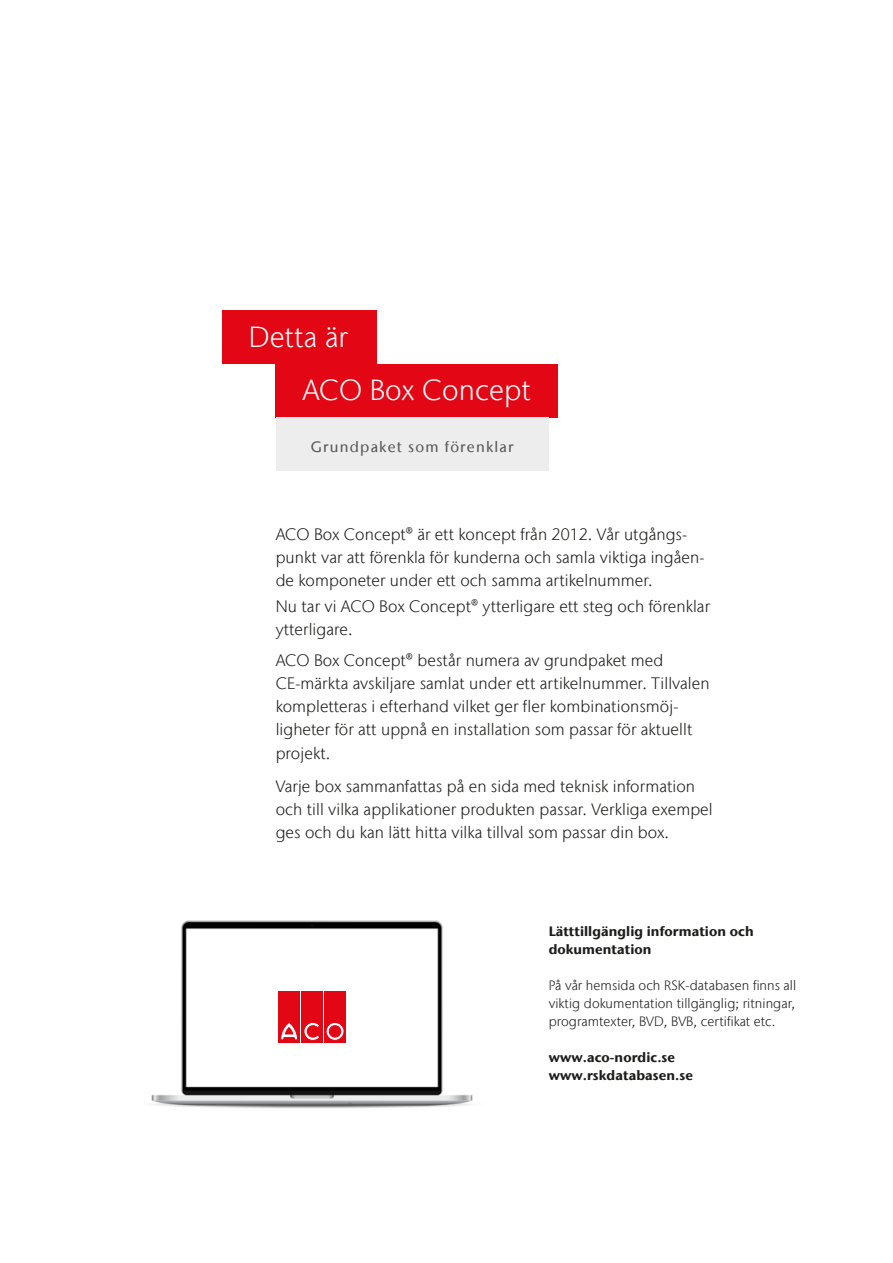
<style>
.page{position:relative;width:893px;height:1263px;background:#fff}
.page>*{position:absolute;margin:0;border:0;box-sizing:border-box;transform-origin:0 0}
.t1{font:300 28.95px "Stone Sans IIITC Com";letter-spacing:.005em;color:#fff}
.t2{font:300 16.5px/23.1px "Stone Sans IIITC Com";letter-spacing:.005em;color:#1d1d1b}
.t3{font:500 15px "Stone Sans IIITC Com";letter-spacing:.08em;color:#575756}
.t4{font:300 13.5px/18px "Stone Sans IIITC Com";letter-spacing:.005em;color:#1d1d1b;text-align:justify}
.t5{font:700 13.5px/18px "Stone Sans IIITC Com";letter-spacing:.005em;color:#1d1d1b}
</style>
<div class="page">
<div style="left:276px;top:364px;width:282px;height:54px;background:#e30614"></div>
<div style="left:222px;top:310px;width:155px;height:54px;background:#e30614"></div>
<div style="left:276px;top:418px;width:273px;height:53px;background:#ededed"></div>
<img style="left:151px;top:920px;width:322px;height:188px">
<div style="left:279px;top:991px;width:21px;height:51px;background:#e30614"></div>
<svg style="left:281px;top:1023px;width:17px;height:17px"></svg>
<div style="left:301px;top:991px;width:22px;height:51px;background:#e30614"></div>
<svg style="left:304px;top:1022px;width:15px;height:18px"></svg>
<div style="left:324px;top:991px;width:22px;height:51px;background:#e30614"></div>
<svg style="left:326px;top:1022px;width:18px;height:18px"></svg>
<div style="left:326px;top:1022px;width:18px;height:18px;border:1px solid #e30614;border-radius:50%"></div>
<div style="left:329px;top:1025px;width:12px;height:12px;background:#e30614;border-radius:50%"></div>
<div style="left:329px;top:1025px;width:12px;height:12px;border:1px solid #e30614;border-radius:50%"></div>
<h1 class="t1" style="left:249px;top:319px;width:101px">Detta är</h1>
<h1 class="t1" style="left:302px;top:372px;width:230px">ACO Box Concept</h1>
<p class="t3" style="left:311px;top:437px;width:204px">Grundpaket som förenklar</p>
<p class="t2" style="left:276px;top:523px;width:430px">ACO Box Concept® är ett koncept från 2012. Vår utgångs&shy;punkt var att förenkla för kunderna och samla viktiga ingåen&shy;de komponeter under ett och samma artikelnummer.</p>
<p class="t2" style="left:276px;top:595px;width:436px">Nu tar vi ACO Box Concept® ytterligare ett steg och förenklar ytterligare.</p>
<p class="t2" style="left:276px;top:649px;width:435px">ACO Box Concept® består numera av grundpaket med CE-märkta avskiljare samlat under ett artikelnummer. Tillvalen kompletteras i efterhand vilket ger fler kombinationsmöj&shy;ligheter för att uppnå en installation som passar för aktuellt projekt.</p>
<p class="t2" style="left:276px;top:775px;width:439px">Varje box sammanfattas på en sida med teknisk information och till vilka applikationer produkten passar. Verkliga exempel ges och du kan lätt hitta vilka tillval som passar din box.</p>
<p class="t5" style="left:549px;top:922px;width:206px">Lätttillgänglig information och dokumentation</p>
<p class="t4" style="left:549px;top:976px;width:249px">På vår hemsida och RSK-databasen finns all viktig dokumentation tillgänglig; ritningar, programtexter, BVD, BVB, certifikat etc.</p>
<p class="t5" style="left:549px;top:1048px;width:146px">www.aco-nordic.se www.rskdatabasen.se</p>
</div>
